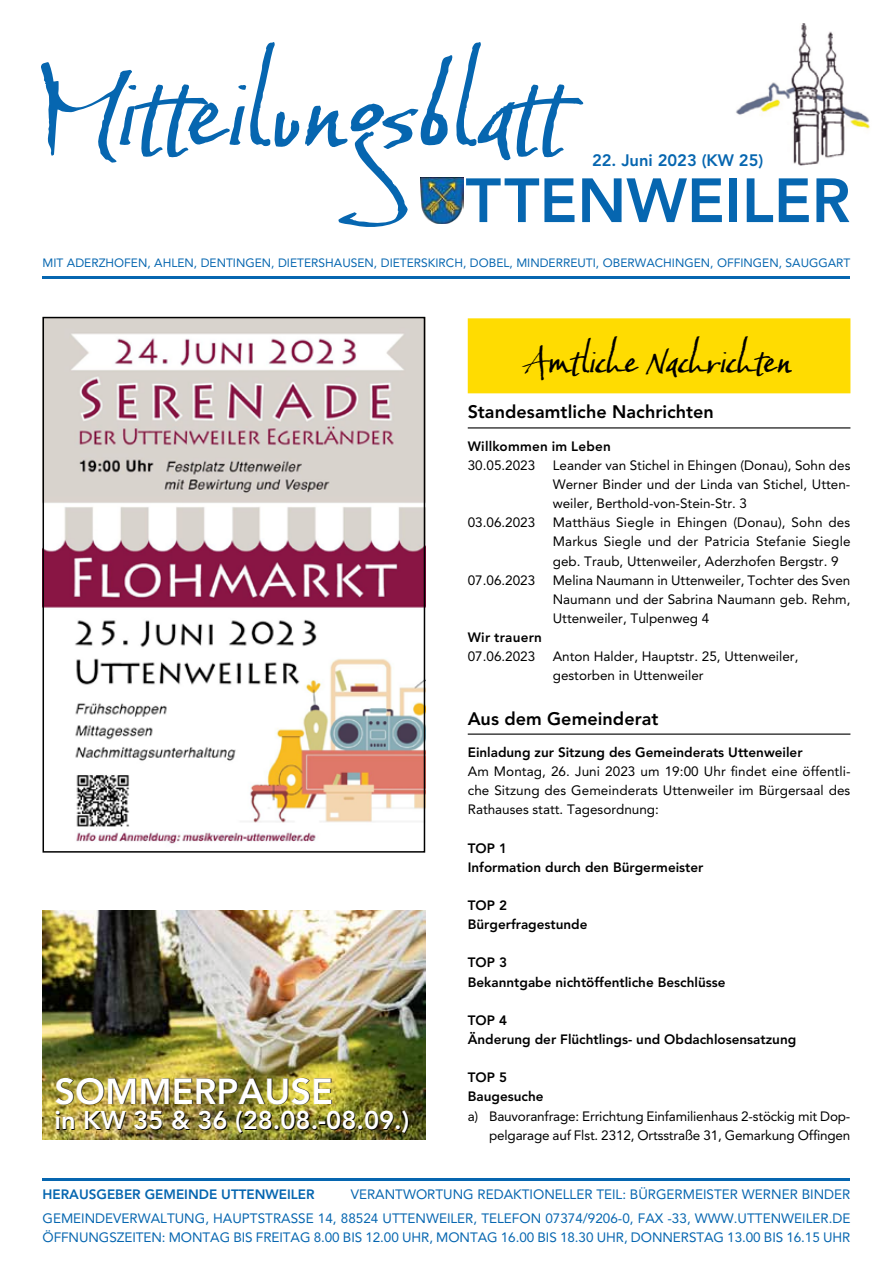
<style>
.page{position:relative;width:893px;height:1263px;background:#fff}
.page>*{position:absolute;margin:0;border:0;box-sizing:border-box;transform-origin:0 0}
.t1{font:111.75px "Baka Too";letter-spacing:.005em;color:#0666b0}
.t2{font:800 61.65px "Avenir LT Pro";color:#0666b0}
.t3{font:37.5px "Baka Too";letter-spacing:.01em;color:#000}
.t4{font:800 36px "Avenir LT Pro";color:#fff}
.t5{font:800 25.5px "Avenir LT Pro";color:#fff}
.t6{font:800 18px "Avenir LT Pro";letter-spacing:.005em;color:#000}
.t7{font:800 16.5px "Avenir LT Pro";color:#0666b0}
.t8{font:13.5px/19.2px "Avenir LT Pro";color:#000;text-align:justify}
.t9{font:13.5px/24px "Avenir LT Pro";color:#0666b0;text-align:right}
.t10{font:800 13.5px/19.2px "Avenir LT Pro";color:#000}
.t11{font:800 13.5px "Avenir LT Pro";color:#0666b0}
.t12{font:12px "Avenir LT Pro";color:#0666b0}
.s1{font-size:136.5px}
</style>
<div class="page">
<img style="left:736px;top:23px;width:134px;height:143px">
<div style="left:468px;top:318px;width:382px;height:75px;background:#ffdc01"></div>
<hr style="left:468px;top:427px;width:382px;height:1px;background:#000">
<hr style="left:468px;top:733px;width:382px;height:2px;background:#000">
<hr style="left:43px;top:1178px;width:807px;height:2px;background:#0666b0">
<hr style="left:43px;top:276px;width:807px;height:3px;background:#0666b0">
<img style="left:421px;top:177px;width:43px;height:46px">
<img style="left:43px;top:910px;width:382px;height:230px">
<img style="left:46px;top:320px;width:376px;height:524px">
<div style="left:43px;top:317px;width:382px;height:536px;border:2px solid #000"></div>
<h1 class="t1" style="left:43px;top:43px;width:551px"><span class="s1">M</span>itteilungsblatt</h1>
<p class="t7" style="left:592px;top:150px;width:173px">22. Juni 2023 (KW 25)</p>
<h2 class="t2" style="left:421px;top:164px;width:431px">UTTENWEILER</h2>
<p class="t12" style="left:43px;top:256px;width:809px">MIT ADERZHOFEN, AHLEN, DENTINGEN, DIETERSHAUSEN, DIETERSKIRCH, DOBEL, MINDERREUTI, OBERWACHINGEN, OFFINGEN, SAUGGART</p>
<h3 class="t4" style="left:54px;top:1070px;width:280px">SOMMERPAUSE</h3>
<h3 class="t5" style="left:54px;top:1105px;width:356px">in KW 35 &amp; 36 (28.08.-08.09.)</h3>
<h3 class="t3" style="left:526px;top:338px;width:268px">Amtliche Nachrichten</h3>
<h3 class="t6" style="left:468px;top:402px;width:248px">Standesamtliche Nachrichten</h3>
<p class="t10" style="left:468px;top:437px;width:145px">Willkommen im Leben</p>
<p class="t8" style="left:468px;top:455px;width:69px">30.05.2023</p>
<p class="t8" style="left:553px;top:455px;width:299px">Leander van Stichel in Ehingen (Donau), Sohn des Werner Binder und der Linda van Stichel, Utten&shy;weiler, Berthold-von-Stein-Str. 3</p>
<p class="t8" style="left:468px;top:513px;width:69px">03.06.2023</p>
<p class="t8" style="left:553px;top:513px;width:299px">Matthäus Siegle in Ehingen (Donau), Sohn des Markus Siegle und der Patricia Stefanie Siegle geb. Traub, Uttenweiler, Aderzhofen Bergstr. 9</p>
<p class="t8" style="left:468px;top:570px;width:69px">07.06.2023</p>
<p class="t8" style="left:553px;top:570px;width:299px">Melina Naumann in Uttenweiler, Tochter des Sven Naumann und der Sabrina Naumann geb. Rehm, Uttenweiler, Tulpenweg 4</p>
<p class="t10" style="left:468px;top:628px;width:76px">Wir trauern</p>
<p class="t8" style="left:468px;top:647px;width:69px">07.06.2023</p>
<p class="t8" style="left:553px;top:647px;width:247px">Anton Halder, Hauptstr. 25, Uttenweiler, gestorben in Uttenweiler</p>
<h3 class="t6" style="left:468px;top:708px;width:192px">Aus dem Gemeinderat</h3>
<p class="t10" style="left:468px;top:743px;width:336px">Einladung zur Sitzung des Gemeinderats Uttenweiler</p>
<p class="t8" style="left:468px;top:762px;width:384px">Am Montag, 26. Juni 2023 um 19:00 Uhr findet eine öffentli&shy;che Sitzung des Gemeinderats Uttenweiler im Bürgersaal des Rathauses statt. Tagesordnung:</p>
<p class="t10" style="left:468px;top:838px;width:237px">TOP 1<br>Information durch den Bürgermeister</p>
<p class="t10" style="left:468px;top:896px;width:121px">TOP 2<br>Bürgerfragestunde</p>
<p class="t10" style="left:468px;top:953px;width:259px">TOP 3<br>Bekanntgabe nichtöffentliche Beschlüsse</p>
<p class="t10" style="left:468px;top:1011px;width:330px">TOP 4<br>Änderung der Flüchtlings- und Obdachlosensatzung</p>
<p class="t10" style="left:468px;top:1068px;width:77px">TOP 5<br>Baugesuche</p>
<p class="t8" style="left:468px;top:1106px;width:384px;text-align:right">a) Bauvoranfrage: Errichtung Einfamilienhaus 2-stöckig mit Dop&shy;pelgarage auf Flst. 2312, Ortsstraße 31, Gemarkung Offingen</p>
<p class="t9" style="left:43px;top:1182px;width:809px">VERANTWORTUNG REDAKTIONELLER TEIL: BÜRGERMEISTER WERNER BINDER<br>GEMEINDEVERWALTUNG, HAUPTSTRASSE 14, 88524 UTTENWEILER, TELEFON 07374/9206-0, FAX -33, WWW.UTTENWEILER.DE</p>
<p class="t9" style="left:43px;top:1225px;width:809px">ÖFFNUNGSZEITEN: MONTAG BIS FREITAG 8.00 BIS 12.00 UHR, MONTAG 16.00 BIS 18.30 UHR, DONNERSTAG 13.00 BIS 16.15 UHR</p>
<p class="t11" style="left:43px;top:1186px;width:273px">HERAUSGEBER GEMEINDE UTTENWEILER</p>
</div>
